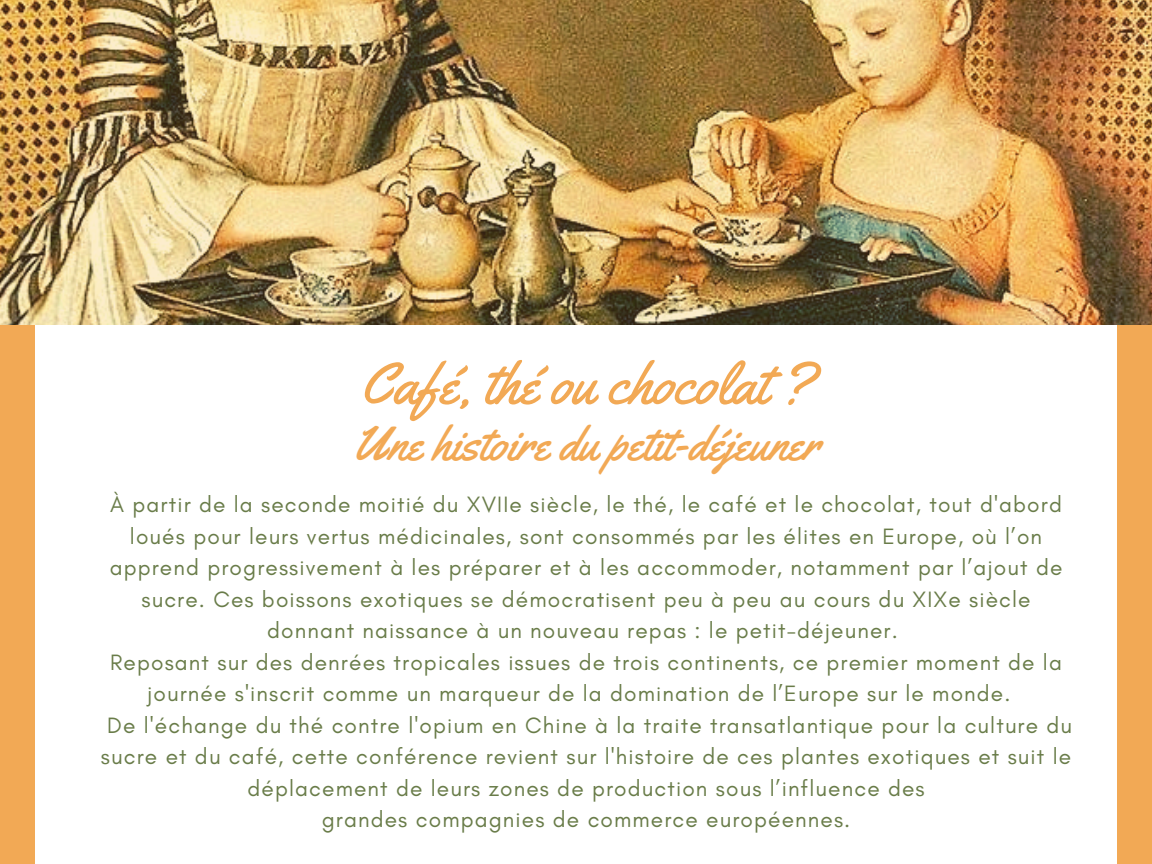
<style>
.page{position:relative;width:1152px;height:864px;background:#fff}
.page>*{position:absolute;margin:0;border:0;box-sizing:border-box;transform-origin:0 0}
.t1{font:58.8px "Yellowtail";color:#f2a955}
.t2{font:48.3px "Yellowtail";color:#f2a955}
.t3{font:22.65px/31.5px "Glacial Indifference";letter-spacing:.05em;color:#697c49;text-align:center}
</style>
<div class="page">
<img style="left:0;top:0;width:1152px;height:325px">
<div style="left:0;top:325px;width:35px;height:539px;background:#f2a955"></div>
<div style="left:1118px;top:325px;width:34px;height:539px;background:#f2a955"></div>
<p class="t1" style="left:360px;top:346px;width:453px">Café, thé ou chocolat ?</p>
<p class="t2" style="left:352px;top:413px;width:469px">Une histoire du petit-déjeuner</p>
<p class="t3" style="left:110px;top:489px;width:954px">À partir de la seconde moitié du XVIIe siècle, le thé, le café et le chocolat, tout d'abord loués pour leurs vertus médicinales, sont consommés par les élites en Europe, où l’on apprend progressivement à les préparer et à les accommoder, notamment par l’ajout de sucre. Ces boissons exotiques se démocratisent peu à peu au cours du XIXe siècle donnant naissance à un nouveau repas : le petit-déjeuner.</p>
<h1 class="t3" style="left:147px;top:646px;width:916px;text-align:left;text-indent:-37px">Reposant sur des denrées tropicales issues de trois continents, ce premier moment de la journée s'inscrit comme un marqueur de la domination de l’Europe sur le monde.</h1>
<p class="t3" style="left:101px;top:709px;width:973px">De l'échange du thé contre l'opium en Chine à la traite transatlantique pour la culture du sucre et du café, cette conférence revient sur l'histoire de ces plantes exotiques et suit le déplacement de leurs zones de production sous l’influence des</p>
<p class="t3" style="left:322px;top:804px;width:530px">grandes compagnies de commerce européennes.</p>
</div>
